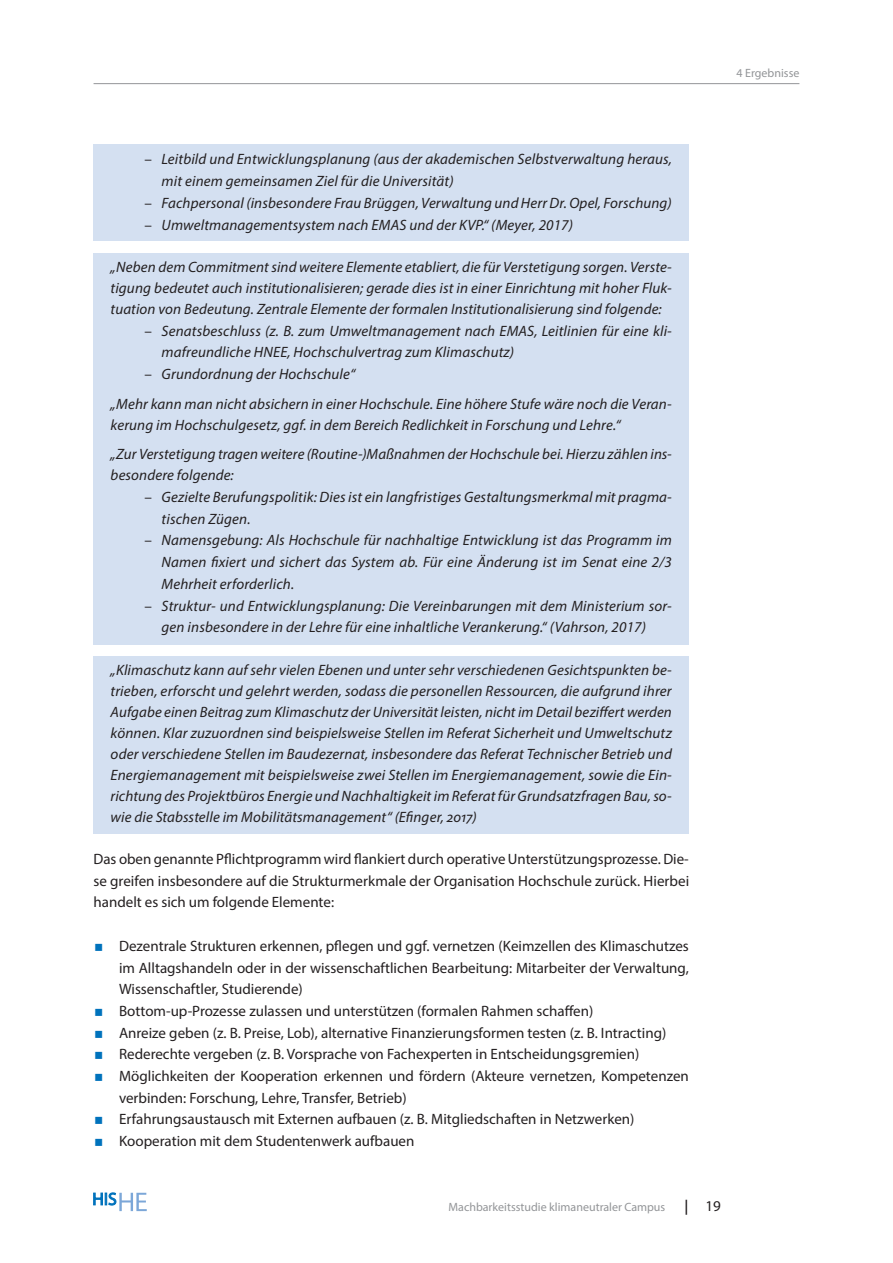
<style>
.page{position:relative;width:893px;height:1263px;background:#fff}
.page>*{position:absolute;margin:0;border:0;box-sizing:border-box;transform-origin:0 0}
.Fliesstext_mit_Einzu{font:italic 15px/21px "Myriad Pro";letter-spacing:.01em;color:#231f20}
.Fließtext_1_ohne_Ein{font:15px/21.8px "Myriad Pro";color:#231f20;text-align:justify}
.t1{font:12px "Myriad Pro";color:#939598}
.s1{font-style:normal}
.s2{font-family:"Calibri";font-size:30px;color:#0072bc}
.s3{font-weight:600}
</style>
<div class="page">
<hr style="left:94px;top:83px;width:705px;height:1px;background:#939598">
<svg style="left:93px;top:1193px;width:54px;height:18px"></svg>
<div style="left:94px;top:145px;width:595px;height:96px;background:#d4e0f1"></div>
<div style="left:94px;top:656px;width:595px;height:177px;background:#d4e0f1"></div>
<div style="left:94px;top:253px;width:595px;height:391px;background:#d4e0f1"></div>
<p class="t1" style="left:737px;top:66px;width:64px">4 Ergebnisse</p>
<p class="Fliesstext_mit_Einzu" style="left:162px;top:148px;width:512px;line-height:21.8px;text-indent:-17px"><span class="s1">–</span> Leitbild und Entwicklungsplanung (aus der akademischen Selbstverwaltung heraus, mit einem gemeinsamen Ziel für die Universität)</p>
<p class="Fliesstext_mit_Einzu" style="left:145px;top:192px;width:529px"><span class="s1">–</span> Fachpersonal (insbesondere Frau Brüggen, Verwaltung und Herr Dr. Opel, Forschung)</p>
<p class="Fliesstext_mit_Einzu" style="left:145px;top:214px;width:430px"><span class="s1">–</span> Umweltmanagementsystem nach EMAS und der KVP.“ (Meyer, 2017)</p>
<p class="Fliesstext_mit_Einzu" style="left:111px;top:256px;width:563px;text-align:justify">„Neben dem Commitment sind weitere Elemente etabliert, die für Verstetigung sorgen. Verste&shy;tigung bedeutet auch institutionalisieren; gerade dies ist in einer Einrichtung mit hoher Fluk&shy;tuation von Bedeutung. Zentrale Elemente der formalen Institutionalisierung sind folgende:</p>
<p class="Fliesstext_mit_Einzu" style="left:162px;top:319px;width:512px;line-height:21.8px;text-indent:-17px"><span class="s1">–</span> Senatsbeschluss (z. B. zum Umweltmanagement nach EMAS, Leitlinien für eine kli&shy;mafreundliche HNEE, Hochschulvertrag zum Klimaschutz)</p>
<p class="Fliesstext_mit_Einzu" style="left:145px;top:363px;width:212px"><span class="s1">–</span> Grundordnung der Hochschule“</p>
<p class="Fliesstext_mit_Einzu" style="left:111px;top:393px;width:563px">„Mehr kann man nicht absichern in einer Hochschule. Eine höhere Stufe wäre noch die Veran&shy;kerung im Hochschulgesetz, ggf. in dem Bereich Redlichkeit in Forschung und Lehre.“</p>
<p class="Fliesstext_mit_Einzu" style="left:111px;top:443px;width:563px">„Zur Verstetigung tragen weitere (Routine-)Maßnahmen der Hochschule bei. Hierzu zählen ins&shy;besondere folgende:</p>
<p class="Fliesstext_mit_Einzu" style="left:162px;top:486px;width:512px;line-height:21.8px;text-indent:-17px"><span class="s1">–</span> Gezielte Berufungspolitik: Dies ist ein langfristiges Gestaltungsmerkmal mit pragma&shy;tischen Zügen.</p>
<p class="Fliesstext_mit_Einzu" style="left:162px;top:529px;width:512px;line-height:21.8px;text-align:justify;text-indent:-17px"><span class="s1">–</span> Namensgebung: Als Hochschule für nachhaltige Entwicklung ist das Programm im Namen fixiert und sichert das System ab. Für eine Änderung ist im Senat eine 2/3<br>Mehrheit erforderlich.</p>
<p class="Fliesstext_mit_Einzu" style="left:145px;top:594px;width:529px;line-height:21.8px;text-align:center"><span class="s1">–</span> Struktur- und Entwicklungsplanung: Die Vereinbarungen mit dem Ministerium sor&shy;gen insbesondere in der Lehre für eine inhaltliche Verankerung.“ (Vahrson, 2017)</p>
<p class="Fliesstext_mit_Einzu" style="left:111px;top:659px;width:563px;text-align:justify">„Klimaschutz kann auf sehr vielen Ebenen und unter sehr verschiedenen Gesichtspunkten be&shy;trieben, erforscht und gelehrt werden, sodass die personellen Ressourcen, die aufgrund ihrer Aufgabe einen Beitrag zum Klimaschutz der Universität leisten, nicht im Detail beziffert werden können. Klar zuzuordnen sind beispielsweise Stellen im Referat Sicherheit und Umweltschutz oder verschiedene Stellen im Baudezernat, insbesondere das Referat Technischer Betrieb und Energiemanagement mit beispielsweise zwei Stellen im Energiemanagement, sowie die Ein&shy;richtung des Projektbüros Energie und Nachhaltigkeit im Referat für Grundsatzfragen Bau, so&shy;wie die Stabsstelle im Mobilitätsmanagement“ (Efinger, 2017)</p>
<p class="Fließtext_1_ohne_Ein" style="left:94px;top:848px;width:597px">Das oben genannte Pflichtprogramm wird flankiert durch operative Unterstützungsprozesse. Die&shy;se greifen insbesondere auf die Strukturmerkmale der Organisation Hochschule zurück. Hierbei handelt es sich um folgende Elemente:</p>
<p class="Fließtext_1_ohne_Ein" style="left:119px;top:935px;width:571px;text-indent:-26px"><span class="s2">▪</span> Dezentrale Strukturen erkennen, pflegen und ggf. vernetzen (Keimzellen des Klimaschutzes im Alltagshandeln oder in der wissenschaftlichen Bearbeitung: Mitarbeiter der Verwaltung, Wissenschaftler, Studierende)</p>
<p class="Fließtext_1_ohne_Ein" style="left:94px;top:1000px;width:501px"><span class="s2">▪</span> Bottom-up-Prozesse zulassen und unterstützen (formalen Rahmen schaffen)</p>
<p class="Fließtext_1_ohne_Ein" style="left:94px;top:1021px;width:574px"><span class="s2">▪</span> Anreize geben (z. B. Preise, Lob), alternative Finanzierungsformen testen (z. B. Intracting)</p>
<p class="Fließtext_1_ohne_Ein" style="left:94px;top:1043px;width:547px"><span class="s2">▪</span> Rederechte vergeben (z. B. Vorsprache von Fachexperten in Entscheidungsgremien)</p>
<p class="Fließtext_1_ohne_Ein" style="left:119px;top:1065px;width:571px;text-indent:-26px"><span class="s2">▪</span> Möglichkeiten der Kooperation erkennen und fördern (Akteure vernetzen, Kompetenzen verbinden: Forschung, Lehre, Transfer, Betrieb)</p>
<p class="Fließtext_1_ohne_Ein" style="left:94px;top:1108px;width:542px"><span class="s2">▪</span> Erfahrungsaustausch mit Externen aufbauen (z. B. Mitgliedschaften in Netzwerken)</p>
<p class="Fließtext_1_ohne_Ein" style="left:94px;top:1130px;width:322px"><span class="s2">▪</span> Kooperation mit dem Studentenwerk aufbauen</p>
<p class="t1" style="left:448px;top:1200px;width:218px">Machbarkeitsstudie klimaneutraler Campus</p>
<p class="Fließtext_1_ohne_Ein" style="left:685px;top:1195px;width:38px"><span class="s3">|</span> 19</p>
</div>
